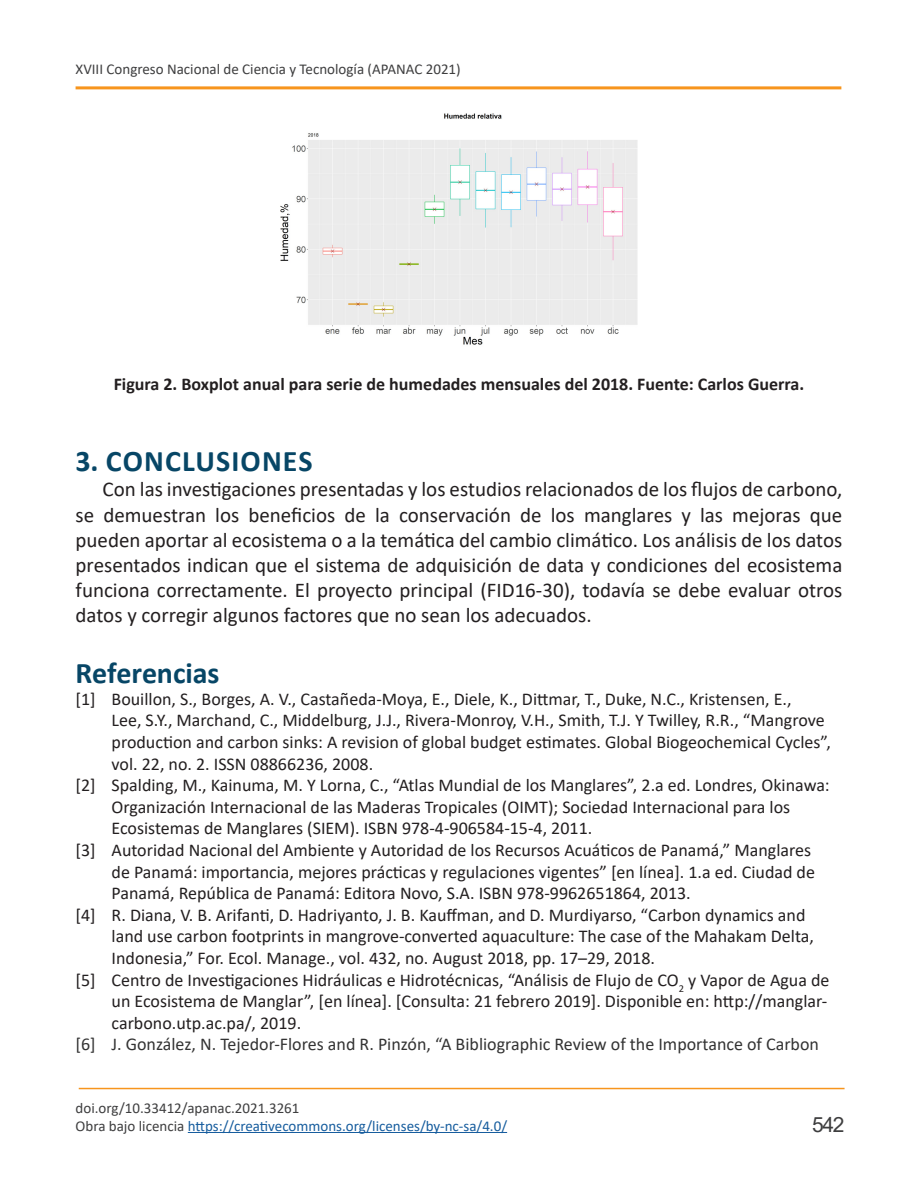
<style>
.page{position:relative;width:918px;height:1188px;background:#fff}
.page>*{position:absolute;margin:0;border:0;box-sizing:border-box;transform-origin:0 0}
.titulo_sub{font:700 30px "Calibri";letter-spacing:.035em;color:#074666}
.titulo_sub_referenci{font:700 30px "Calibri";letter-spacing:-.005em;color:#074666}
.datos_portada_justif{font:21px/25.2px "Calibri";color:#231f20;text-align:justify}
.t1{font:21px "Arial";color:#3e3e3f}
.t2{font:18px/21.6px "Calibri";color:#231f20}
.t3{font:18px "Calibri";color:#333}
.titulo_imagen{font:700 18px "Calibri";color:#231f20}
.t4{font:15px/17.4px "Calibri";color:#175d9e}
.t5{font:15px "Calibri";color:#3e3e3f}
.s1{color:#3e3e3f}
</style>
<div class="page">
<hr style="left:188px;top:1132px;width:319px;height:1px;background:#175d9e">
<hr style="left:79px;top:1088px;width:766px;height:1px;background:#f7951d">
<hr style="left:76px;top:86px;width:765px;height:3px;background:#f7951d">
<img style="left:280px;top:113px;width:358px;height:232px">
<p class="t5" style="left:76px;top:59px;width:387px">XVIII Congreso Nacional de Ciencia y Tecnología (APANAC 2021)</p>
<p class="titulo_imagen" style="left:114px;top:372px;width:692px">Figura 2. Boxplot anual para serie de humedades mensuales del 2018. Fuente: Carlos Guerra.</p>
<p class="titulo_sub" style="left:76px;top:440px;width:239px">3. CONCLUSIONES</p>
<p class="datos_portada_justif" style="left:76px;top:476px;width:768px;text-indent:27px">Con las investigaciones presentadas y los estudios relacionados de los flujos de carbono, se demuestran los beneficios de la conservación de los manglares y las mejoras que pueden aportar al ecosistema o a la temática del cambio climático. Los análisis de los datos presentados indican que el sistema de adquisición de data y condiciones del ecosistema funciona correctamente. El proyecto principal (FID16-30), todavía se debe evaluar otros datos y corregir algunos factores que no sean los adecuados.</p>
<p class="titulo_sub_referenci" style="left:76px;top:652px;width:145px">Referencias</p>
<p class="t2" style="left:112px;top:688px;width:721px;text-indent:-36px">[1] Bouillon, S., Borges, A. V., Castañeda-Moya, E., Diele, K., Dittmar, T., Duke, N.C., Kristensen, E.,<br>Lee, S.Y., Marchand, C., Middelburg, J.J., Rivera-Monroy, V.H., Smith, T.J. Y Twilley, R.R., “Mangrove production and carbon sinks: A revision of global budget estimates. Global Biogeochemical Cycles”, vol. 22, no. 2. ISSN 08866236, 2008.</p>
<p class="t2" style="left:112px;top:774px;width:720px;text-indent:-36px">[2] Spalding, M., Kainuma, M. Y Lorna, C., “Atlas Mundial de los Manglares”, 2.a ed. Londres, Okinawa:<br>Organización Internacional de las Maderas Tropicales (OIMT); Sociedad Internacional para los<br>Ecosistemas de Manglares (SIEM). ISBN 978-4-906584-15-4, 2011.</p>
<p class="t2" style="left:112px;top:839px;width:705px;text-indent:-36px">[3] Autoridad Nacional del Ambiente y Autoridad de los Recursos Acuáticos de Panamá,” Manglares de Panamá: importancia, mejores prácticas y regulaciones vigentes” [en línea]. 1.a ed. Ciudad de<br>Panamá, República de Panamá: Editora Novo, S.A. ISBN 978-9962651864, 2013.</p>
<p class="t2" style="left:112px;top:904px;width:704px;text-indent:-36px">[4] R. Diana, V. B. Arifanti, D. Hadriyanto, J. B. Kauffman, and D. Murdiyarso, “Carbon dynamics and land use carbon footprints in mangrove-converted aquaculture: The case of the Mahakam Delta,<br>Indonesia,” For. Ecol. Manage., vol. 432, no. August 2018, pp. 17–29, 2018.</p>
<p class="t2" style="left:112px;top:968px;width:719px;text-align:justify;text-indent:-36px">[5] Centro de Investigaciones Hidráulicas e Hidrotécnicas, “Análisis de Flujo de CO<sub>2</sub> y Vapor de Agua de un Ecosistema de Manglar”, [en línea]. [Consulta: 21 febrero 2019]. Disponible en: http://manglar&shy;carbono.utp.ac.pa/, 2019.</p>
<p class="t3" style="left:76px;top:1032px;width:745px">[6] J. González, N. Tejedor-Flores and R. Pinzón, “A Bibliographic Review of the Importance of Carbon</p>
<p class="t4" style="left:76px;top:1099px;width:433px"><span class="s1">doi.org/10.33412/apanac.2021.3261<br>Obra bajo licencia</span> https://creativecommons.org/licenses/by-nc-sa/4.0/</p>
<p class="t1" style="left:812px;top:1110px;width:34px">542</p>
</div>
